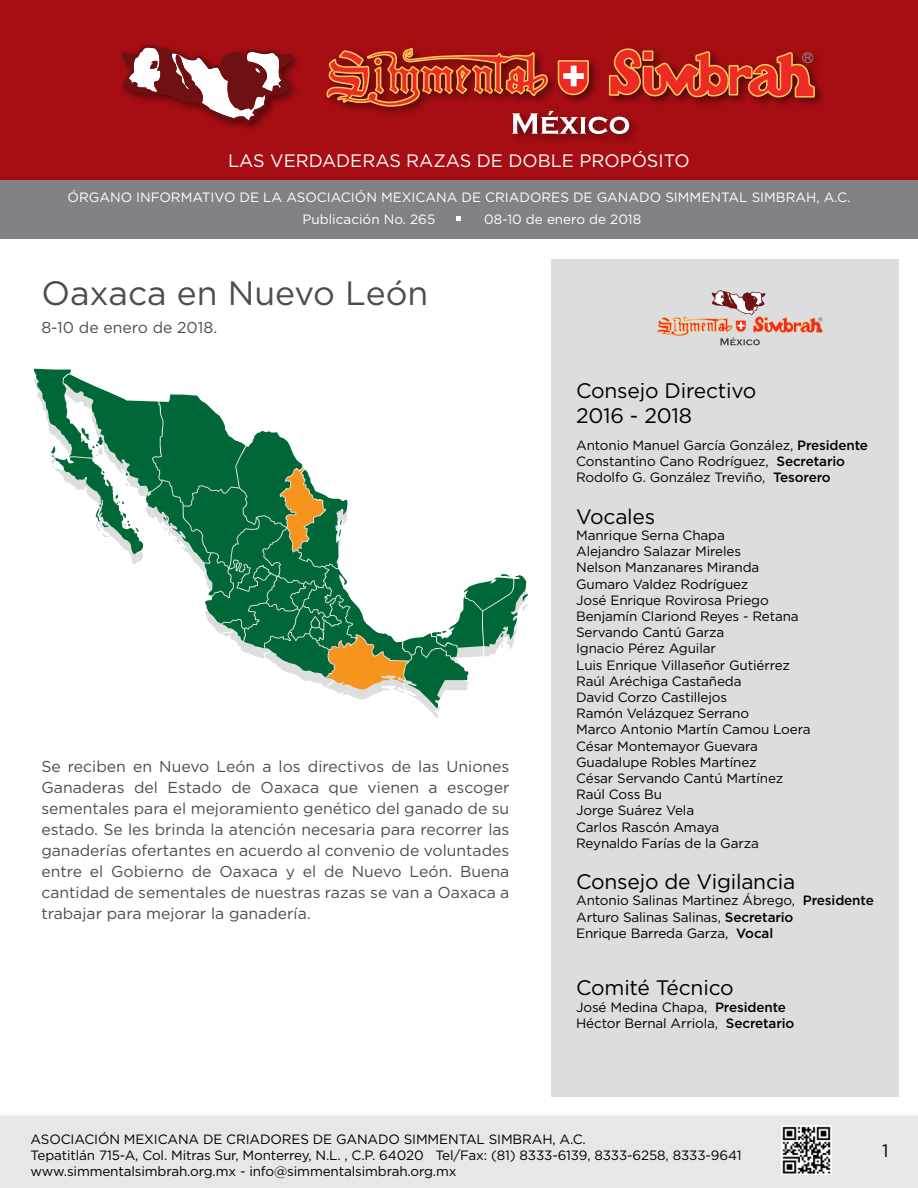
<style>
.page{position:relative;width:918px;height:1188px;background:#fff}
.page>*{position:absolute;margin:0;border:0;box-sizing:border-box;transform-origin:0 0}
.t1{font:33.75px "Gotham";color:#4d4d4f}
.t2{font:21px/25.2px "Gotham";letter-spacing:-.01em;color:#000}
.t3{font:18px "Gotham";color:#fff}
.t4{font:18px "Gotham";color:#000}
.t5{font:15.75px/21px "Gotham";color:#4d4d4f;text-align:justify}
.t6{font:13.5px/16.2px "Gotham";letter-spacing:-.01em;color:#000}
.t7{font:13.5px "Gotham";color:#fff}
.s1{font-weight:500}
</style>
<div class="page">
<div style="left:551px;top:259px;width:347px;height:838px;background:#dcddde"></div>
<div style="left:0;top:180px;width:918px;height:59px;background:#808285"></div>
<svg style="left:456px;top:216px;width:5px;height:5px"></svg>
<div style="left:0;top:1112px;width:918px;height:76px;background:#f5f5f5"></div>
<div style="left:0;top:1117px;width:918px;height:71px;background:#e6e7e8"></div>
<img style="left:781px;top:1125px;width:50px;height:50px">
<svg style="left:657px;top:290px;width:166px;height:56px"></svg>
<div style="left:0;top:0;width:918px;height:180px;background:#a70e13"></div>
<svg style="left:122px;top:44px;width:170px;height:79px"></svg>
<svg style="left:327px;top:48px;width:488px;height:87px"></svg>
<svg style="left:34px;top:369px;width:494px;height:349px"></svg>
<h3 class="t3" style="left:228px;top:149px;width:463px">LAS VERDADERAS RAZAS DE DOBLE PROPÓSITO</h3>
<p class="t7" style="left:68px;top:188px;width:784px">ÓRGANO INFORMATIVO DE LA ASOCIACIÓN MEXICANA DE CRIADORES DE GANADO SIMMENTAL SIMBRAH, A.C.</p>
<p class="t7" style="left:302px;top:210px;width:134px">Publicación No. 265</p>
<p class="t7" style="left:484px;top:210px;width:159px">08-10 de enero de 2018</p>
<h1 class="t1" style="left:41px;top:271px;width:388px">Oaxaca en Nuevo León</h1>
<p class="t5" style="left:41px;top:316px;width:177px">8-10 de enero de 2018.</p>
<p class="t5" style="left:41px;top:755px;width:470px">Se reciben en Nuevo León a los directivos de las Uniones Ganaderas del Estado de Oaxaca que vienen a escoger sementales para el mejoramiento genético del ganado de su estado. Se les brinda la atención necesaria para recorrer las ganaderías ofertantes en acuerdo al convenio de voluntades entre el Gobierno de Oaxaca y el de Nuevo León. Buena cantidad de sementales de nuestras razas se van a Oaxaca a trabajar para mejorar la ganadería.</p>
<h2 class="t2" style="left:576px;top:377px;width:182px">Consejo Directivo<br>2016 - 2018</h2>
<p class="t6" style="left:576px;top:437px;width:293px">Antonio Manuel García González, <span class="s1">Presidente<br></span>Constantino Cano Rodríguez, <span class="s1">Secretario<br></span>Rodolfo G. González Treviño, <span class="s1">Tesorero</span></p>
<h2 class="t2" style="left:576px;top:503px;width:81px">Vocales</h2>
<p class="t6" style="left:576px;top:527px;width:236px">Manrique Serna Chapa<br>Alejandro Salazar Mireles<br>Nelson Manzanares Miranda<br>Gumaro Valdez Rodríguez<br>José Enrique Rovirosa Priego<br>Benjamín Clariond Reyes - Retana<br>Servando Cantú Garza<br>Ignacio Pérez Aguilar<br>Luis Enrique Villaseñor Gutiérrez<br>Raúl Aréchiga Castañeda<br>David Corzo Castillejos<br>Ramón Velázquez Serrano<br>Marco Antonio Martín Camou Loera<br>César Montemayor Guevara<br>Guadalupe Robles Martínez<br>César Servando Cantú Martínez<br>Raúl Coss Bu<br>Jorge Suárez Vela<br>Carlos Rascón Amaya<br>Reynaldo Farías de la Garza</p>
<h2 class="t2" style="left:576px;top:869px;width:221px">Consejo de Vigilancia</h2>
<p class="t6" style="left:576px;top:892px;width:299px">Antonio Salinas Martinez Ábrego, <span class="s1">Presidente<br></span>Arturo Salinas Salinas, <span class="s1">Secretario<br></span>Enrique Barreda Garza, <span class="s1">Vocal</span></p>
<h2 class="t2" style="left:576px;top:975px;width:159px">Comité Técnico</h2>
<p class="t6" style="left:576px;top:998px;width:220px">José Medina Chapa, <span class="s1">Presidente<br></span>Héctor Bernal Arriola, <span class="s1">Secretario</span></p>
<p class="t6" style="left:31px;top:1130px;width:713px">ASOCIACIÓN MEXICANA DE CRIADORES DE GANADO SIMMENTAL SIMBRAH, A.C.<br>Tepatitlán 715-A, Col. Mitras Sur, Monterrey, N.L. , C.P. 64020 Tel/Fax: (81) 8333-6139, 8333-6258, 8333-9641 www.simmentalsimbrah.org.mx - info@simmentalsimbrah.org.mx</p>
<h3 class="t4" style="left:882px;top:1139px;width:8px">1</h3>
</div>
